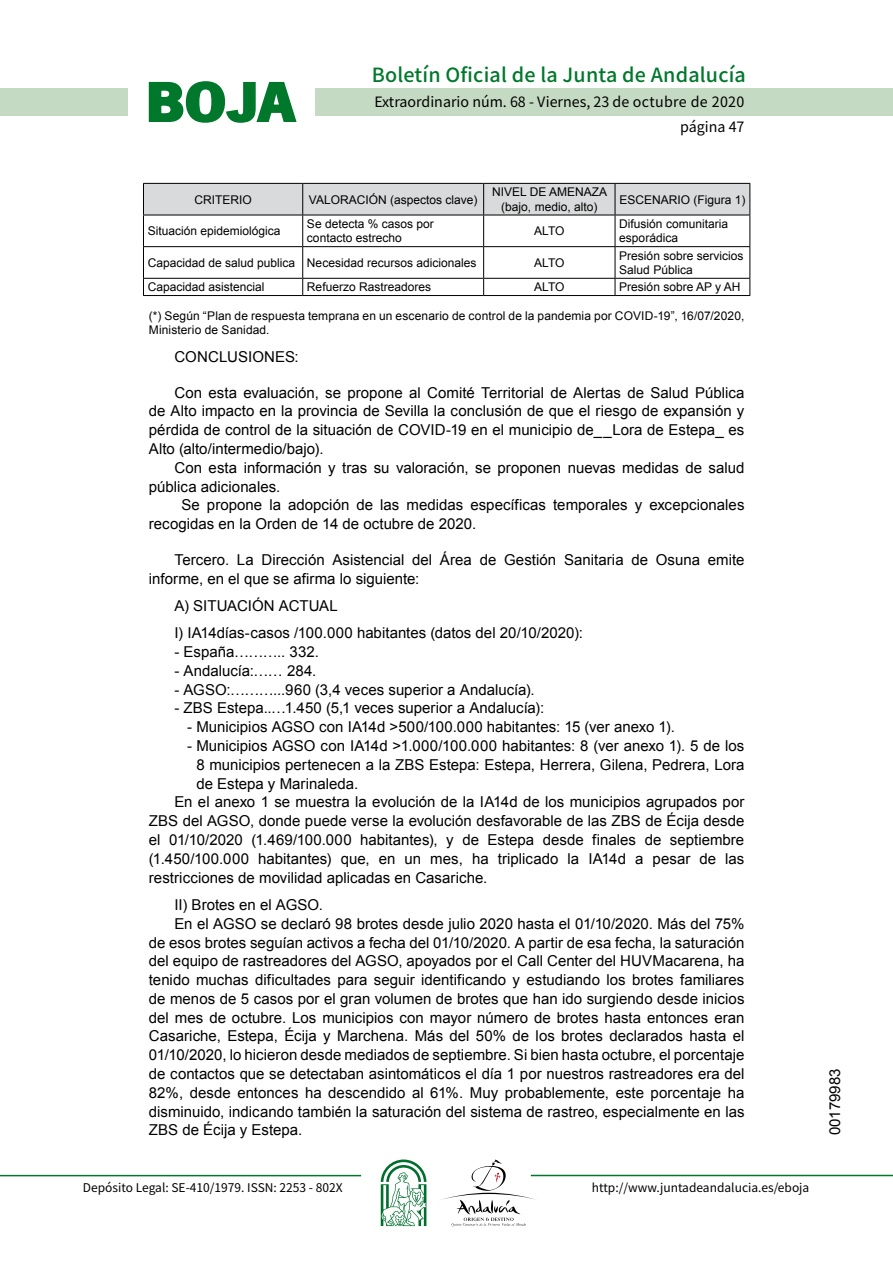
<style>
.page{position:relative;width:893px;height:1263px;background:#fff}
.page>*{position:absolute;margin:0;border:0;box-sizing:border-box;transform-origin:0 0}
.t1{font:700 57.75px "News Got T";color:#00782c;scale:1.14 1}
.t2{font:500 19.5px "Noto Sans HK";letter-spacing:.01em;color:#00782c}
.t3{font:15px/18.8px "Arial";color:#000}
.t4{font:14.25px/24.5px "Noto Sans HK";color:#000;text-align:right}
.t5{font:12px/14.4px "Arial";color:#000}
.t6{font:12px "Noto Sans HK";color:#000}
</style>
<div class="page">
<div style="left:315px;top:88px;width:577px;height:28px;background:#c5dac3"></div>
<div style="left:0;top:88px;width:128px;height:28px;background:#c5dac3"></div>
<hr style="left:0;top:1175px;width:361px;height:1px;background:#00782c">
<hr style="left:531px;top:1175px;width:361px;height:1px;background:#00782c">
<svg style="left:148px;top:81px;width:149px;height:42px"></svg>
<svg style="left:442px;top:1159px;width:100px;height:67px"></svg>
<svg style="left:381px;top:1160px;width:45px;height:66px"></svg>
<div style="left:144px;top:184px;width:605px;height:31px;background:#d9dadb"></div>
<hr style="left:143px;top:183px;width:160px;height:1px;background:#000">
<hr style="left:143px;top:184px;width:1px;height:31px;background:#000">
<hr style="left:303px;top:183px;width:180px;height:1px;background:#000">
<hr style="left:302px;top:184px;width:1px;height:31px;background:#000">
<hr style="left:483px;top:183px;width:132px;height:1px;background:#000">
<hr style="left:483px;top:184px;width:1px;height:31px;background:#000">
<hr style="left:615px;top:183px;width:135px;height:1px;background:#000">
<hr style="left:614px;top:184px;width:1px;height:31px;background:#000">
<hr style="left:749px;top:184px;width:1px;height:31px;background:#000">
<hr style="left:143px;top:215px;width:160px;height:1px;background:#000">
<hr style="left:143px;top:215px;width:1px;height:31px;background:#000">
<hr style="left:303px;top:215px;width:180px;height:1px;background:#000">
<hr style="left:302px;top:215px;width:1px;height:31px;background:#000">
<hr style="left:483px;top:215px;width:132px;height:1px;background:#000">
<hr style="left:483px;top:215px;width:1px;height:31px;background:#000">
<hr style="left:615px;top:215px;width:135px;height:1px;background:#000">
<hr style="left:614px;top:215px;width:1px;height:31px;background:#000">
<hr style="left:749px;top:215px;width:1px;height:31px;background:#000">
<hr style="left:143px;top:246px;width:160px;height:1px;background:#000">
<hr style="left:143px;top:247px;width:1px;height:31px;background:#000">
<hr style="left:303px;top:246px;width:180px;height:1px;background:#000">
<hr style="left:302px;top:247px;width:1px;height:31px;background:#000">
<hr style="left:483px;top:246px;width:132px;height:1px;background:#000">
<hr style="left:483px;top:247px;width:1px;height:31px;background:#000">
<hr style="left:615px;top:246px;width:135px;height:1px;background:#000">
<hr style="left:614px;top:247px;width:1px;height:31px;background:#000">
<hr style="left:749px;top:247px;width:1px;height:31px;background:#000">
<hr style="left:143px;top:278px;width:160px;height:1px;background:#000">
<svg style="left:143px;top:279px;width:1px;height:16px"></svg>
<hr style="left:303px;top:278px;width:180px;height:1px;background:#000">
<svg style="left:302px;top:279px;width:1px;height:16px"></svg>
<hr style="left:483px;top:278px;width:132px;height:1px;background:#000">
<svg style="left:483px;top:279px;width:1px;height:16px"></svg>
<hr style="left:615px;top:278px;width:135px;height:1px;background:#000">
<svg style="left:614px;top:279px;width:1px;height:16px"></svg>
<svg style="left:749px;top:279px;width:1px;height:16px"></svg>
<hr style="left:143px;top:295px;width:160px;height:1px;background:#000">
<hr style="left:303px;top:295px;width:180px;height:1px;background:#000">
<hr style="left:483px;top:295px;width:132px;height:1px;background:#000">
<hr style="left:615px;top:295px;width:135px;height:1px;background:#000">
<h1 class="t1" style="left:145px;top:68px;width:133px">BOJA</h1>
<h2 class="t2" style="left:372px;top:64px;width:375px">Boletín Oficial de la Junta de Andalucía</h2>
<p class="t4" style="left:374px;top:90px;width:371px">Extraordinario núm. 68 - Viernes, 23 de octubre de 2020 página 47</p>
<p class="t5" style="left:194px;top:192px;width:59px">CRITERIO</p>
<p class="t5" style="left:309px;top:192px;width:170px">VALORACIÓN (aspectos clave)</p>
<p class="t5" style="left:492px;top:185px;width:116px;text-align:center">NIVEL DE AMENAZA (bajo, medio, alto)</p>
<p class="t5" style="left:619px;top:192px;width:128px">ESCENARIO (Figura 1)</p>
<p class="t5" style="left:148px;top:224px;width:134px">Situación epidemiológica</p>
<p class="t5" style="left:307px;top:217px;width:128px">Se detecta % casos por contacto estrecho</p>
<p class="t5" style="left:534px;top:224px;width:32px">ALTO</p>
<p class="t5" style="left:619px;top:217px;width:110px">Difusión comunitaria esporádica</p>
<p class="t5" style="left:148px;top:256px;width:330px">Capacidad de salud publica Necesidad recursos adicionales</p>
<p class="t5" style="left:534px;top:256px;width:32px">ALTO</p>
<p class="t5" style="left:619px;top:248px;width:126px">Presión sobre servicios<br>Salud Pública</p>
<p class="t5" style="left:148px;top:280px;width:118px">Capacidad asistencial</p>
<p class="t5" style="left:307px;top:280px;width:126px">Refuerzo Rastreadores</p>
<p class="t5" style="left:534px;top:280px;width:32px">ALTO</p>
<p class="t5" style="left:619px;top:280px;width:123px">Presión sobre AP y AH</p>
<p class="t5" style="left:149px;top:309px;width:597px">(*) Según “Plan de respuesta temprana en un escenario de control de la pandemia por COVID-19”, 16/07/2020,<br>Ministerio de Sanidad.</p>
<p class="t3" style="left:174px;top:347px;width:126px">CONCLUSIONES:</p>
<p class="t3" style="left:149px;top:383px;width:597px;text-align:justify;text-indent:26px">Con esta evaluación, se propone al Comité Territorial de Alertas de Salud Pública de Alto impacto en la provincia de Sevilla la conclusión de que el riesgo de expansión y pérdida de control de la situación de COVID-19 en el municipio de__Lora de Estepa_ es Alto (alto/intermedio/bajo).</p>
<p class="t3" style="left:149px;top:458px;width:597px;text-indent:26px">Con esta información y tras su valoración, se proponen nuevas medidas de salud pública adicionales.</p>
<p class="t3" style="left:149px;top:496px;width:597px;text-indent:33px">Se propone la adopción de las medidas específicas temporales y excepcionales recogidas en la Orden de 14 de octubre de 2020.</p>
<p class="t3" style="left:149px;top:550px;width:597px;text-indent:26px">Tercero. La Dirección Asistencial del Área de Gestión Sanitaria de Osuna emite informe, en el que se afirma lo siguiente:</p>
<p class="t3" style="left:174px;top:592px;width:410px;line-height:27.3px">A) SITUACIÓN ACTUAL<br>I) IA14días-casos /100.000 habitantes (datos del 20/10/2020):</p>
<p class="t3" style="left:174px;top:643px;width:146px">- España……….. 332.</p>
<p class="t3" style="left:174px;top:661px;width:143px">- Andalucía:…… 284.</p>
<p class="t3" style="left:174px;top:680px;width:362px">- AGSO:………...960 (3,4 veces superior a Andalucía).</p>
<p class="t3" style="left:174px;top:699px;width:371px">- ZBS Estepa..…1.450 (5,1 veces superior a Andalucía):</p>
<p class="t3" style="left:187px;top:718px;width:489px">- Municipios AGSO con IA14d &gt;500/100.000 habitantes: 15 (ver anexo 1).</p>
<p class="t3" style="left:187px;top:737px;width:558px">- Municipios AGSO con IA14d &gt;1.000/100.000 habitantes: 8 (ver anexo 1). 5 de los</p>
<p class="t3" style="left:196px;top:755px;width:549px">8 municipios pertenecen a la ZBS Estepa: Estepa, Herrera, Gilena, Pedrera, Lora</p>
<p class="t3" style="left:196px;top:774px;width:163px">de Estepa y Marinaleda.</p>
<p class="t3" style="left:174px;top:793px;width:571px">En el anexo 1 se muestra la evolución de la IA14d de los municipios agrupados por</p>
<p class="t3" style="left:149px;top:812px;width:597px">ZBS del AGSO, donde puede verse la evolución desfavorable de las ZBS de Écija desde</p>
<p class="t3" style="left:149px;top:831px;width:597px">el 01/10/2020 (1.469/100.000 habitantes), y de Estepa desde finales de septiembre</p>
<p class="t3" style="left:149px;top:849px;width:597px">(1.450/100.000 habitantes) que, en un mes, ha triplicado la IA14d a pesar de las</p>
<p class="t3" style="left:149px;top:868px;width:340px">restricciones de movilidad aplicadas en Casariche.</p>
<p class="t3" style="left:174px;top:895px;width:150px">II) Brotes en el AGSO.</p>
<p class="t3" style="left:174px;top:914px;width:571px">En el AGSO se declaró 98 brotes desde julio 2020 hasta el 01/10/2020. Más del 75%</p>
<p class="t3" style="left:149px;top:933px;width:597px">de esos brotes seguían activos a fecha del 01/10/2020. A partir de esa fecha, la saturación</p>
<p class="t3" style="left:149px;top:952px;width:597px">del equipo de rastreadores del AGSO, apoyados por el Call Center del HUVMacarena, ha</p>
<p class="t3" style="left:149px;top:971px;width:597px">tenido muchas dificultades para seguir identificando y estudiando los brotes familiares</p>
<p class="t3" style="left:149px;top:989px;width:597px">de menos de 5 casos por el gran volumen de brotes que han ido surgiendo desde inicios</p>
<p class="t3" style="left:149px;top:1008px;width:597px">del mes de octubre. Los municipios con mayor número de brotes hasta entonces eran</p>
<p class="t3" style="left:149px;top:1027px;width:597px">Casariche, Estepa, Écija y Marchena. Más del 50% de los brotes declarados hasta el</p>
<p class="t3" style="left:149px;top:1046px;width:597px">01/10/2020, lo hicieron desde mediados de septiembre. Si bien hasta octubre, el porcentaje</p>
<p class="t3" style="left:149px;top:1065px;width:597px">de contactos que se detectaban asintomáticos el día 1 por nuestros rastreadores era del</p>
<p class="t3" style="left:149px;top:1083px;width:597px">82%, desde entonces ha descendido al 61%. Muy probablemente, este porcentaje ha</p>
<p class="t3" style="left:149px;top:1102px;width:597px">disminuido, indicando también la saturación del sistema de rastreo, especialmente en las</p>
<p class="t3" style="left:149px;top:1121px;width:155px">ZBS de Écija y Estepa.</p>
<p class="t6" style="left:83px;top:1181px;width:261px">Depósito Legal: SE-410/1979. ISSN: 2253 - 802X</p>
<p class="t6" style="left:592px;top:1181px;width:219px">http://www.juntadeandalucia.es/eboja</p>
<p class="t3" style="left:825px;top:1135px;width:68px;rotate:-90deg">00179983</p>
</div>
